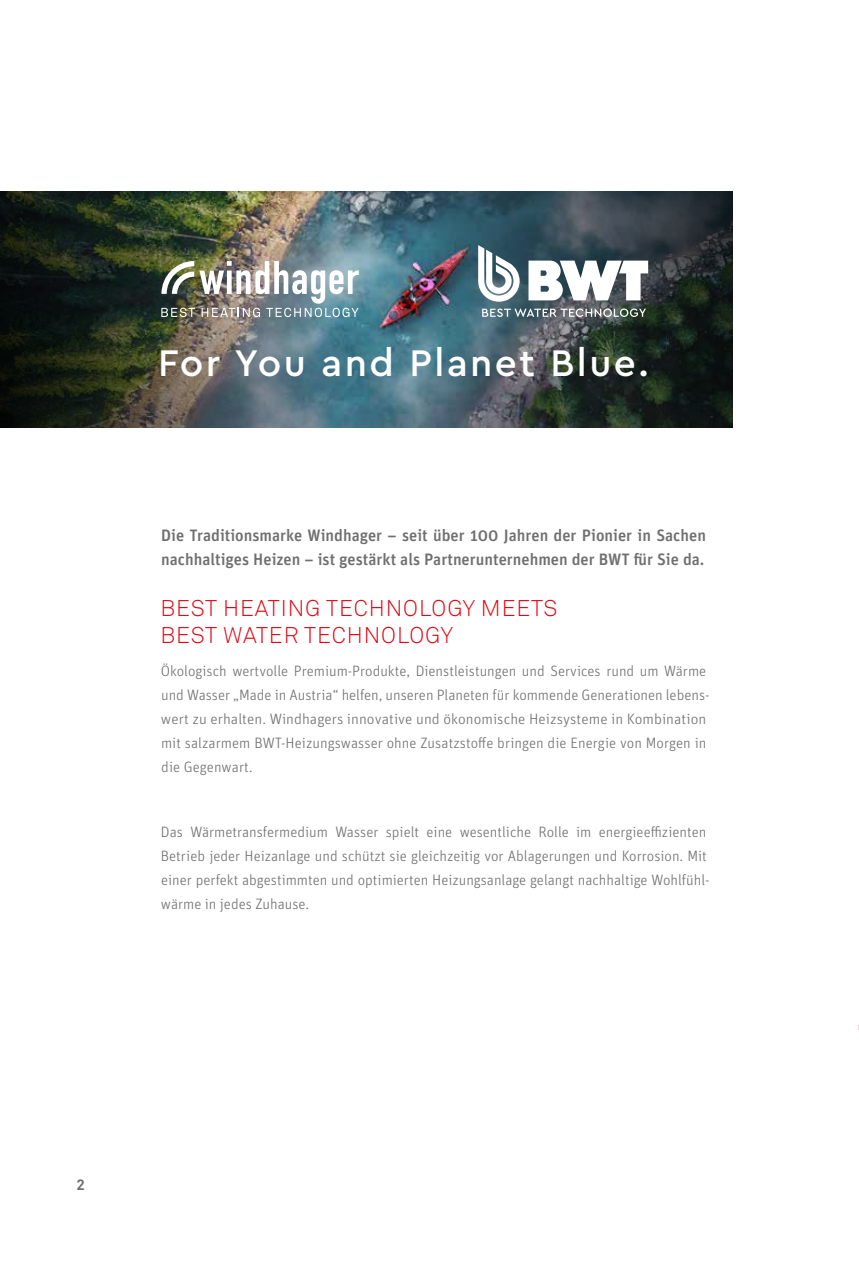
<style>
.page{position:relative;width:859px;height:1263px;background:#fff}
.page>*{position:absolute;margin:0;border:0;box-sizing:border-box;transform-origin:0 0}
.t1{font:500 38.85px "Cera PRO";letter-spacing:.06em;color:#fff}
.t2{font:300 22.5px/27px "Akkurat Pro";letter-spacing:.04em;color:#e30613}
.t3{font:500 16.5px/24px "Unit OT";color:#706f6f}
.t4{font:300 15px/24px "Unit OT";color:#706f6f}
.t5{font:700 15px "Akkurat Pro";color:#706f6f}
</style>
<div class="page">
<img style="left:0;top:191px;width:732px;height:236px">
<svg style="left:482px;top:309px;width:164px;height:8px"></svg>
<svg style="left:478px;top:245px;width:42px;height:57px"></svg>
<svg style="left:528px;top:261px;width:120px;height:39px"></svg>
<img style="left:161px;top:261px;width:198px;height:56px">
<h1 class="t1" style="left:158px;top:337px;width:492px">For You and Planet Blue.</h1>
<p class="t3" style="left:161px;top:523px;width:546px">Die Traditionsmarke Windhager – seit über 100 Jahren der Pionier in Sachen nachhaltiges Heizen – ist gestärkt als Partnerunternehmen der BWT für Sie da.</p>
<h2 class="t2" style="left:160px;top:595px;width:399px">BEST HEATING TECHNOLOGY MEETS<br>BEST WATER TECHNOLOGY</h2>
<p class="t4" style="left:161px;top:659px;width:550px">Ökologisch wertvolle Premium-Produkte, Dienstleistungen und Services rund um Wärme und Wasser „Made in Austria“ helfen, unseren Planeten für kommende Generationen lebens&shy;wert zu erhalten. Windhagers innovative und ökonomische Heizsysteme in Kombination mit salzarmem BWT-Heizungswasser ohne Zusatzstoffe bringen die Energie von Morgen in die Gegenwart.</p>
<p class="t4" style="left:161px;top:820px;width:550px">Das Wärmetransfermedium Wasser spielt eine wesentliche Rolle im energieeffizienten Betrieb jeder Heizanlage und schützt sie gleichzeitig vor Ablagerungen und Korrosion. Mit einer perfekt abgestimmten und optimierten Heizungsanlage gelangt nachhaltige Wohlfühl&shy;wärme in jedes Zuhause.</p>
<p class="t5" style="left:76px;top:1175px;width:10px">2</p>
</div>
